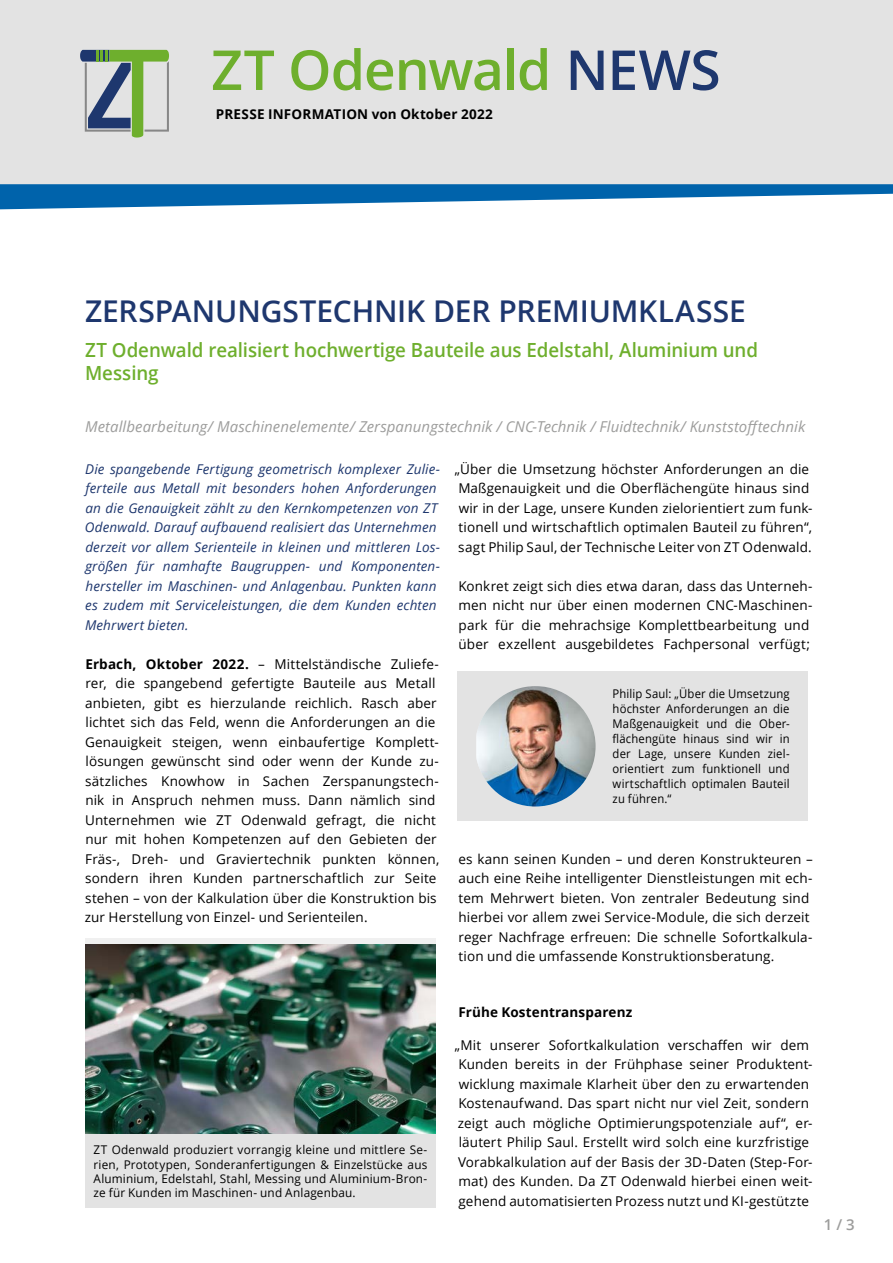
<style>
.page{position:relative;width:893px;height:1263px;background:#fff}
.page>*{position:absolute;margin:0;border:0;box-sizing:border-box;transform-origin:0 0}
.t1{font:600 55.2px "Open Sans";letter-spacing:-.02em;color:#6eaf2d}
.t2{font:600 30px "Open Sans";letter-spacing:-.005em;color:#1e376e}
.t3{font:600 19.5px/22.5px "Open Sans";letter-spacing:-.005em;color:#6eaf2d;scale:.96 1}
.t4{font:italic 15px "Open Sans";letter-spacing:.005em;color:#9d9d9c}
.t5{font:600 15px "Open Sans";color:#9d9d9c}
.t6{font:13.5px/19.5px "Open Sans";letter-spacing:.01em;color:#000}
.t7{font:italic 13.5px/19.5px "Open Sans";letter-spacing:.01em;color:#1e376e}
.t8{font:700 13.5px "Open Sans";letter-spacing:.015em;color:#000}
.t9{font:12px/15px "Open Sans";letter-spacing:.015em;color:#000;text-align:justify;scale:.94 1}
.t10{font:12px/14.2px "Open Sans";letter-spacing:.015em;color:#000;text-align:justify}
.s1{color:#1e376e}
.s2{font-weight:700}
</style>
<div class="page">
<div style="left:0;top:0;width:893px;height:190px;background:#e3e3e3"></div>
<div style="left:85px;top:938px;width:351px;height:197px;background:#f0f0f0"></div>
<img style="left:85px;top:944px;width:351px;height:191px">
<div style="left:85px;top:1135px;width:351px;height:73px;background:#e3e3e3"></div>
<svg style="left:0;top:184px;width:893px;height:25px"></svg>
<svg style="left:80px;top:50px;width:89px;height:88px"></svg>
<div style="left:457px;top:671px;width:351px;height:150px;background:#e3e3e3"></div>
<img style="left:476px;top:686px;width:120px;height:120px">
<h1 class="t1" style="left:211px;top:32px;width:511px">ZT Odenwald <span class="s1">NEWS</span></h1>
<p class="t8" style="left:216px;top:105px;width:279px">PRESSE INFORMATION von Oktober 2022</p>
<h2 class="t2" style="left:85px;top:290px;width:662px">ZERSPANUNGSTECHNIK DER PREMIUMKLASSE</h2>
<h3 class="t3" style="left:85px;top:338px;width:703px">ZT Odenwald realisiert hochwertige Bauteile aus Edelstahl, Aluminium und<br>Messing</h3>
<p class="t4" style="left:85px;top:416px;width:722px">Metallbearbeitung/ Maschinenelemente/ Zerspanungstechnik / CNC-Technik / Fluidtechnik/ Kunststofftechnik</p>
<p class="t7" style="left:85px;top:459px;width:357px">Die spangebende Fertigung geometrisch komplexer Zulie&shy;ferteile aus Metall mit besonders hohen Anforderungen an die Genauigkeit zählt zu den Kernkompetenzen von ZT Odenwald. Darauf aufbauend realisiert das Unternehmen derzeit vor allem Serienteile in kleinen und mittleren Los&shy;größen für namhafte Baugruppen- und Komponenten&shy;hersteller im Maschinen- und Anlagenbau. Punkten kann es zudem mit Serviceleistungen, die dem Kunden echten Mehrwert bieten.</p>
<p class="t6" style="left:85px;top:654px;width:356px"><span class="s2">Erbach, Oktober 2022.</span> – Mittelständische Zuliefe&shy;rer, die spangebend gefertigte Bauteile aus Metall anbieten, gibt es hierzulande reichlich. Rasch aber lichtet sich das Feld, wenn die Anforderungen an die Genauigkeit steigen, wenn einbaufertige Komplett&shy;lösungen gewünscht sind oder wenn der Kunde zu&shy;sätzliches Knowhow in Sachen Zerspanungstech&shy;nik in Anspruch nehmen muss. Dann nämlich sind Unternehmen wie ZT Odenwald gefragt, die nicht nur mit hohen Kompetenzen auf den Gebieten der Fräs-, Dreh- und Graviertechnik punkten können, sondern ihren Kunden partnerschaftlich zur Seite stehen – von der Kalkulation über die Konstruktion bis zur Herstellung von Einzel- und Serienteilen.</p>
<p class="t6" style="left:455px;top:459px;width:359px">„Über die Umsetzung höchster Anforderungen an die Maßgenauigkeit und die Oberflächengüte hinaus sind wir in der Lage, unsere Kunden zielorientiert zum funk&shy;tionell und wirtschaftlich optimalen Bauteil zu führen“, sagt Philip Saul, der Technische Leiter von ZT Odenwald.</p>
<p class="t6" style="left:458px;top:576px;width:356px">Konkret zeigt sich dies etwa daran, dass das Unterneh&shy;men nicht nur über einen modernen CNC-Maschinen&shy;park für die mehrachsige Komplettbearbeitung und über exzellent ausgebildetes Fachpersonal verfügt;</p>
<p class="t9" style="left:613px;top:686px;width:190px">Philip Saul: „Über die Umsetzung höchster Anforderungen an die Maßgenauigkeit und die Ober&shy;flächengüte hinaus sind wir in der Lage, unsere Kunden ziel&shy;orientiert zum funktionell und wirtschaftlich optimalen Bauteil zu führen.“</p>
<p class="t6" style="left:458px;top:849px;width:356px">es kann seinen Kunden – und deren Konstrukteuren – auch eine Reihe intelligenter Dienstleistungen mit ech&shy;tem Mehrwert bieten. Von zentraler Bedeutung sind hierbei vor allem zwei Service-Module, die sich derzeit reger Nachfrage erfreuen: Die schnelle Sofortkalkula&shy;tion und die umfassende Konstruktionsberatung.</p>
<p class="t10" style="left:94px;top:1143px;width:335px">ZT Odenwald produziert vorrangig kleine und mittlere Se&shy;rien, Prototypen, Sonderanfertigungen &amp; Einzelstücke aus Aluminium, Edelstahl, Stahl, Messing und Aluminium-Bron&shy;ze für Kunden im Maschinen- und Anlagenbau.</p>
<p class="t8" style="left:458px;top:1003px;width:175px">Frühe Kostentransparenz</p>
<p class="t6" style="left:455px;top:1035px;width:359px">„Mit unserer Sofortkalkulation verschaffen wir dem Kunden bereits in der Frühphase seiner Produktent&shy;wicklung maximale Klarheit über den zu erwartenden Kostenaufwand. Das spart nicht nur viel Zeit, sondern zeigt auch mögliche Optimierungspotenziale auf“, er&shy;läutert Philip Saul. Erstellt wird solch eine kurzfristige Vorabkalkulation auf der Basis der 3D-Daten (Step-For&shy;mat) des Kunden. Da ZT Odenwald hierbei einen weit&shy;gehend automatisierten Prozess nutzt und KI-gestützte</p>
<p class="t5" style="left:824px;top:1214px;width:32px">1 / 3</p>
</div>
